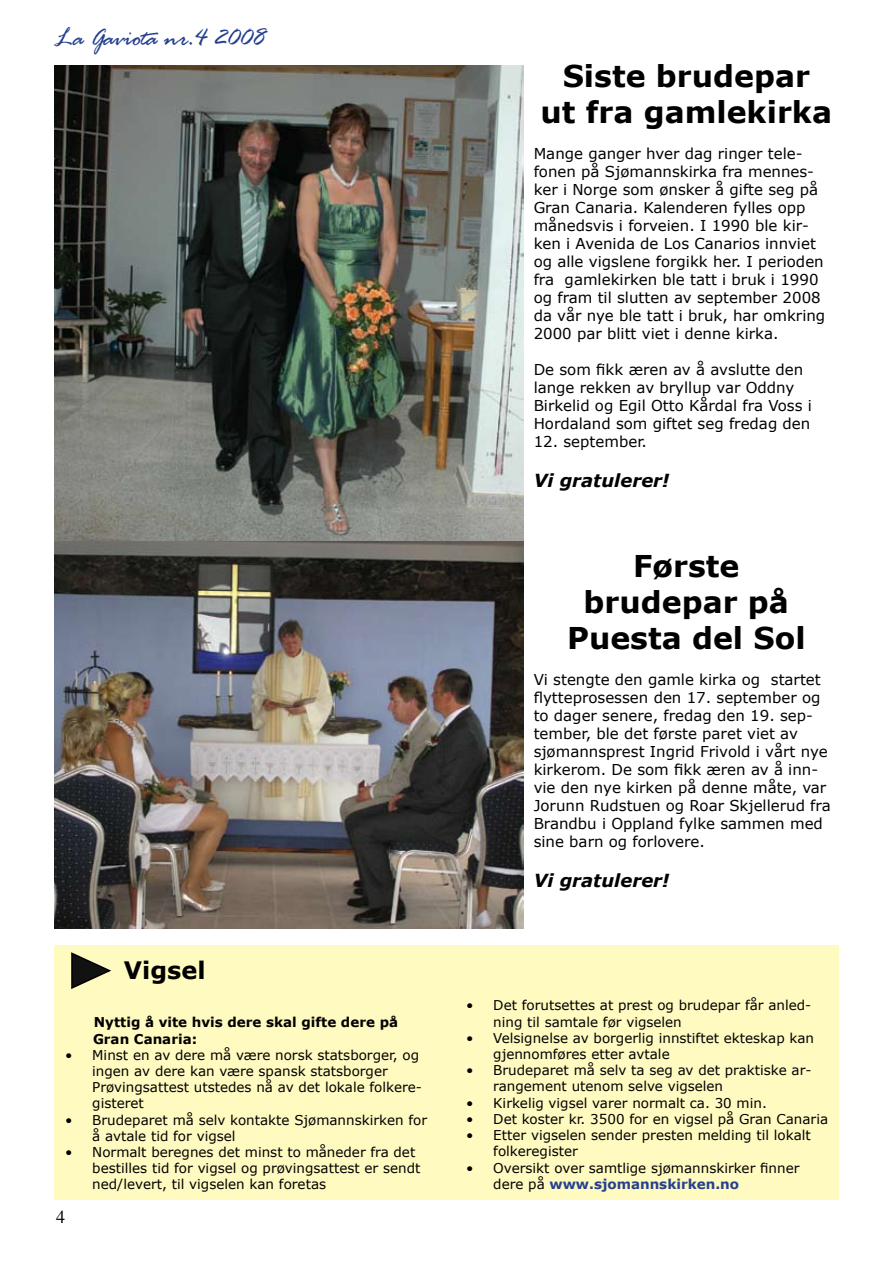
<style>
.page{position:relative;width:893px;height:1263px;background:#fff}
.page>*{position:absolute;margin:0;border:0;box-sizing:border-box;transform-origin:0 0}
.t1{font:700 30px/36px "Verdana";color:#000;text-align:center}
.t2{font:27px "Rage Italic Plain";color:#25408f}
.t3{font:700 24px "Verdana";color:#000}
.t4{font:italic 700 18px "Verdana";color:#000}
.t5{font:18px "Times";color:#000}
.t6{font:15px/18px "Verdana";color:#000}
.t7{font:13.5px/16.2px "Verdana";color:#000}
.t8{font:700 13.5px/16.2px "Verdana";color:#000}
.s1{font-weight:700;color:#25408f}
</style>
<div class="page">
<svg style="left:54px;top:65px;width:217px;height:1px"></svg>
<div style="left:54px;top:945px;width:785px;height:255px;background:#fffac0"></div>
<svg style="left:71px;top:952px;width:40px;height:37px"></svg>
<img style="left:54px;top:66px;width:470px;height:479px">
<img style="left:54px;top:541px;width:469px;height:387px">
<h2 class="t2" style="left:54px;top:21px;width:213px">La Gaviota nr.4 2008</h2>
<h3 class="t3" style="left:124px;top:955px;width:83px">Vigsel</h3>
<p class="t8" style="left:93px;top:1014px;width:307px">Nyttig å vite hvis dere skal gifte dere på<br>Gran Canaria:</p>
<p class="t7" style="left:92px;top:1046px;width:331px;text-indent:-27px">• Minst en av dere må være norsk statsborger, og ingen av dere kan være spansk statsborger Prøvingsattest utstedes nå av det lokale folkere&shy;gisteret</p>
<p class="t7" style="left:92px;top:1111px;width:336px;text-indent:-27px">• Brudeparet må selv kontakte Sjømannskirken for å avtale tid for vigsel</p>
<p class="t7" style="left:92px;top:1143px;width:330px;text-indent:-27px">• Normalt beregnes det minst to måneder fra det bestilles tid for vigsel og prøvingsattest er sendt ned/levert, til vigselen kan foretas</p>
<p class="t5" style="left:56px;top:1200px;width:10px">4</p>
<h1 class="t1" style="left:540px;top:57px;width:293px">Siste brudepar<br>ut fra gamlekirka</h1>
<p class="t6" style="left:534px;top:144px;width:293px">Mange ganger hver dag ringer tele&shy;fonen på Sjømannskirka fra mennes&shy;ker i Norge som ønsker å gifte seg på Gran Canaria. Kalenderen fylles opp månedsvis i forveien. I 1990 ble kir&shy;ken i Avenida de Los Canarios innviet og alle vigslene forgikk her. I perioden fra gamlekirken ble tatt i bruk i 1990 og fram til slutten av september 2008 da vår nye ble tatt i bruk, har omkring 2000 par blitt viet i denne kirka.</p>
<p class="t6" style="left:534px;top:360px;width:280px">De som fikk æren av å avslutte den lange rekken av bryllup var Oddny Birkelid og Egil Otto Kårdal fra Voss i Hordaland som giftet seg fredag den</p>
<p class="t6" style="left:534px;top:432px;width:115px">12. september.</p>
<p class="t4" style="left:534px;top:469px;width:137px">Vi gratulerer!</p>
<h1 class="t1" style="left:567px;top:547px;width:240px">Første brudepar på<br>Puesta del Sol</h1>
<p class="t6" style="left:534px;top:670px;width:299px">Vi stengte den gamle kirka og startet flytteprosessen den 17. september og to dager senere, fredag den 19. sep&shy;tember, ble det første paret viet av sjømannsprest Ingrid Frivold i vårt nye kirkerom. De som fikk æren av å inn&shy;vie den nye kirken på denne måte, var Jorunn Rudstuen og Roar Skjellerud fra Brandbu i Oppland fylke sammen med sine barn og forlovere.</p>
<p class="t4" style="left:534px;top:869px;width:137px">Vi gratulerer!</p>
<p class="t7" style="left:493px;top:997px;width:319px;text-indent:-27px">• Det forutsettes at prest og brudepar får anled&shy;ning til samtale før vigselen</p>
<p class="t7" style="left:493px;top:1029px;width:322px;text-indent:-27px">• Velsignelse av borgerlig innstiftet ekteskap kan gjennomføres etter avtale</p>
<p class="t7" style="left:493px;top:1062px;width:320px;text-indent:-27px">• Brudeparet må selv ta seg av det praktiske ar&shy;rangement utenom selve vigselen</p>
<p class="t7" style="left:466px;top:1094px;width:302px">• Kirkelig vigsel varer normalt ca. 30 min.</p>
<p class="t7" style="left:466px;top:1110px;width:363px">• Det koster kr. 3500 for en vigsel på Gran Canaria</p>
<p class="t7" style="left:493px;top:1127px;width:319px;text-indent:-27px">• Etter vigselen sender presten melding til lokalt folkeregister</p>
<p class="t7" style="left:493px;top:1159px;width:308px;text-indent:-27px">• Oversikt over samtlige sjømannskirker finner dere på <span class="s1">www.sjomannskirken.no</span></p>
</div>
